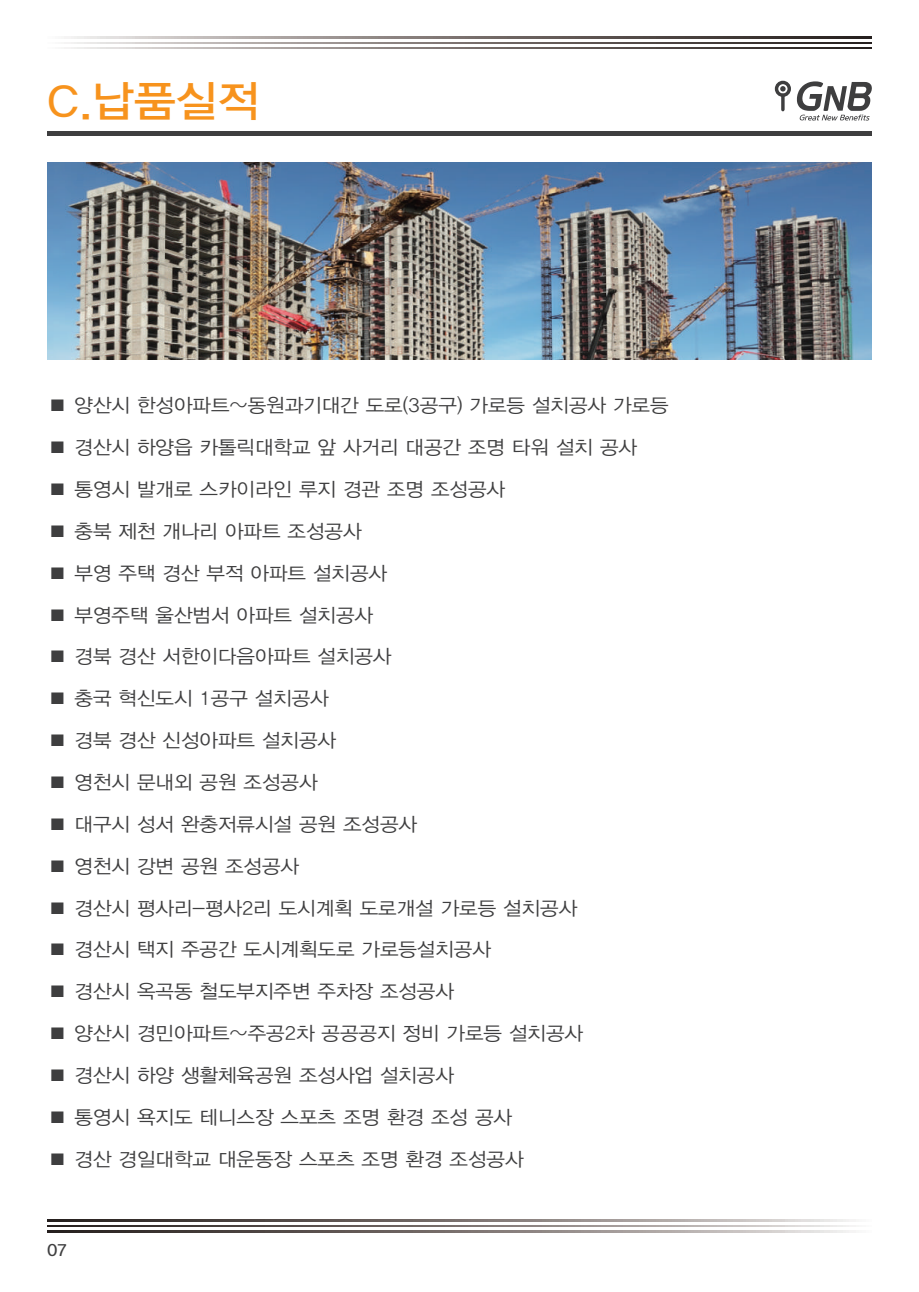
<style>
.page{position:relative;width:919px;height:1292px;background:#fff}
.page>*{position:absolute;margin:0;border:0;box-sizing:border-box;transform-origin:0 0}
.t1{font:43.05px "YDIYGO330";color:#f7931d;scale:1.05 1}
.t2{font:19.05px "YDIYGO320";color:#3e3e3f;scale:1.05 1}
.t3{font:16.5px "YDIYGO330";color:#3e3e3f;scale:1.05 1}
</style>
<div class="page">
<svg style="left:64px;top:37px;width:807px;height:1px"></svg>
<svg style="left:64px;top:48px;width:807px;height:1px"></svg>
<svg style="left:64px;top:42px;width:807px;height:2px;background:#7f7876"></svg>
<div style="left:47px;top:131px;width:824px;height:5px;background:#3e3e3f"></div>
<svg style="left:47px;top:1219px;width:809px;height:1px"></svg>
<svg style="left:47px;top:1230px;width:809px;height:1px"></svg>
<svg style="left:47px;top:1225px;width:809px;height:1px"></svg>
<img style="left:47px;top:162px;width:824px;height:198px">
<div style="left:774px;top:81px;width:16px;height:16px;border:3px solid #3e3e3f;border-radius:50%"></div>
<hr style="left:781px;top:95px;width:3px;height:15px;background:#3e3e3f">
<svg style="left:780px;top:86px;width:5px;height:5px"></svg>
<svg style="left:796px;top:81px;width:75px;height:39px"></svg>
<h1 class="t1" style="left:47px;top:77px;width:203px">C.납품실적</h1>
<p class="t2" style="left:47px;top:395px;width:593px">■ 양산시 한성아파트~동원과기대간 도로(3공구) 가로등 설치공사 가로등</p>
<p class="t2" style="left:47px;top:437px;width:563px">■ 경산시 하양읍 카톨릭대학교 앞 사거리 대공간 조명 타워 설치 공사</p>
<p class="t2" style="left:47px;top:479px;width:437px">■ 통영시 발개로 스카이라인 루지 경관 조명 조성공사</p>
<p class="t2" style="left:47px;top:520px;width:300px">■ 충북 제천 개나리 아파트 조성공사</p>
<p class="t2" style="left:47px;top:562px;width:325px">■ 부영 주택 경산 부적 아파트 설치공사</p>
<p class="t2" style="left:47px;top:604px;width:311px">■ 부영주택 울산범서 아파트 설치공사</p>
<p class="t2" style="left:47px;top:646px;width:329px">■ 경북 경산 서한이다음아파트 설치공사</p>
<p class="t2" style="left:47px;top:688px;width:269px">■ 충국 혁신도시 1공구 설치공사</p>
<p class="t2" style="left:47px;top:730px;width:276px">■ 경북 경산 신성아파트 설치공사</p>
<p class="t2" style="left:47px;top:771px;width:259px">■ 영천시 문내외 공원 조성공사</p>
<p class="t2" style="left:47px;top:813px;width:353px">■ 대구시 성서 완충저류시설 공원 조성공사</p>
<p class="t2" style="left:47px;top:855px;width:241px">■ 영천시 강변 공원 조성공사</p>
<p class="t2" style="left:47px;top:897px;width:506px">■ 경산시 평사리-평사2리 도시계획 도로개설 가로등 설치공사</p>
<p class="t2" style="left:47px;top:939px;width:424px">■ 경산시 택지 주공간 도시계획도로 가로등설치공사</p>
<p class="t2" style="left:47px;top:981px;width:388px">■ 경산시 옥곡동 철도부지주변 주차장 조성공사</p>
<p class="t2" style="left:47px;top:1022px;width:511px">■ 양산시 경민아파트~주공2차 공공공지 정비 가로등 설치공사</p>
<p class="t2" style="left:47px;top:1064px;width:388px">■ 경산시 하양 생활체육공원 조성사업 설치공사</p>
<p class="t2" style="left:47px;top:1106px;width:444px">■ 통영시 욕지도 테니스장 스포츠 조명 환경 조성 공사</p>
<p class="t2" style="left:47px;top:1148px;width:455px">■ 경산 경일대학교 대운동장 스포츠 조명 환경 조성공사</p>
<p class="t3" style="left:47px;top:1240px;width:20px">07</p>
</div>
